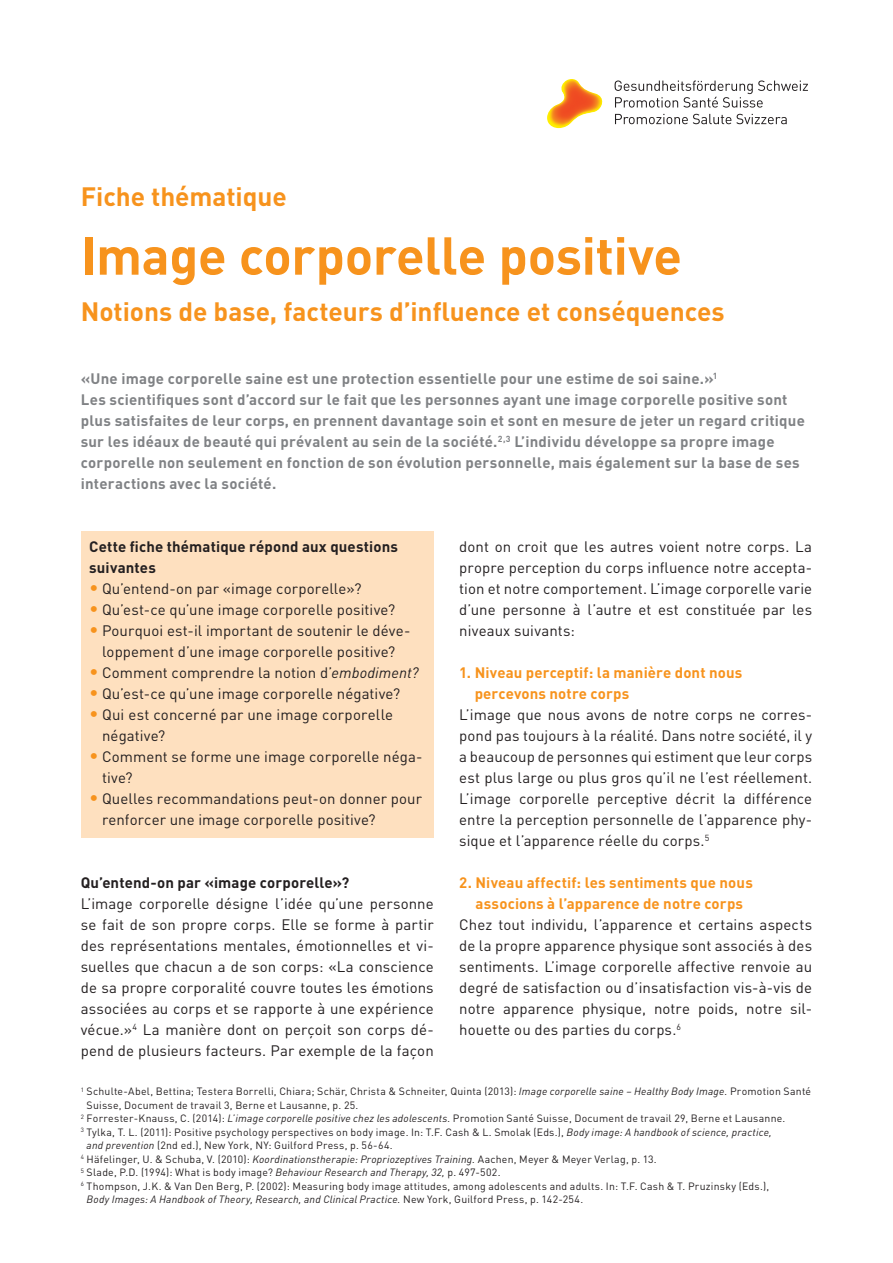
<style>
.page{position:relative;width:893px;height:1263px;background:#fff}
.page>*{position:absolute;margin:0;border:0;box-sizing:border-box;transform-origin:0 0}
.t1{font:700 52.5px "DINOT";letter-spacing:-.01em;color:#f7931d}
.t2{font:700 26.25px "DINOT";letter-spacing:-.005em;color:#f7931d}
.t3{font:15px/21px "DINOT";letter-spacing:.005em;color:#231f20;text-align:justify}
.t4{font:700 15px/21px "DINOT";letter-spacing:.015em;color:#808285}
.t5{font:700 15px/21px "DINOT";letter-spacing:.01em;color:#f7931d}
.t6{font:700 15px/21px "DINOT";letter-spacing:.01em;color:#231f20}
.t7{font:10.5px "DINOT";letter-spacing:.025em;color:#231f20}
.t8{font:italic 10.5px "DINOT";letter-spacing:.02em;color:#231f20}
.s1{font-size:18px;color:#f7931d}
.s2{font-style:italic}
.s3{font-style:normal}
</style>
<div class="page">
<div style="left:81px;top:531px;width:353px;height:307px;background:#fee0bf"></div>
<img style="left:547px;top:79px;width:56px;height:49px">
<svg style="left:615px;top:80px;width:193px;height:28px"></svg>
<svg style="left:615px;top:114px;width:172px;height:10px"></svg>
<h2 class="t2" style="left:81px;top:178px;width:207px">Fiche thématique</h2>
<h1 class="t1" style="left:81px;top:220px;width:603px">Image corporelle positive</h1>
<h2 class="t2" style="left:81px;top:294px;width:645px">Notions de base, facteurs d’influence et conséquences</h2>
<p class="t4" style="left:81px;top:368px;width:726px">«Une image corporelle saine est une protection essentielle pour une estime de soi saine.»<sup>1<br></sup>Les scientifiques sont d’accord sur le fait que les personnes ayant une image corporelle positive sont plus satisfaites de leur corps, en prennent davantage soin et sont en mesure de jeter un regard critique sur les idéaux de beauté qui prévalent au sein de la société.<sup>2,3</sup> L’individu développe sa propre image corporelle non seulement en fonction de son évolution personnelle, mais également sur la base de ses interactions avec la société.</p>
<p class="t6" style="left:89px;top:536px;width:310px">Cette fiche thématique répond aux questions suivantes</p>
<p class="t3" style="left:89px;top:578px;width:274px"><span class="s1">•</span> Qu’entend-on par «image corporelle»?</p>
<p class="t3" style="left:89px;top:599px;width:307px"><span class="s1">•</span> Qu’est-ce qu’une image corporelle positive?</p>
<p class="t3" style="left:89px;top:620px;width:323px;text-align:center"><span class="s1">•</span> Pourquoi est-il important de soutenir le déve&shy;loppement d’une image corporelle positive?</p>
<p class="t3" style="left:89px;top:662px;width:331px"><span class="s1">•</span> Comment comprendre la notion d’<span class="s2">embodiment?</span></p>
<p class="t3" style="left:89px;top:683px;width:312px"><span class="s1">•</span> Qu’est-ce qu’une image corporelle négative?</p>
<p class="t3" style="left:102px;top:704px;width:293px;text-indent:-13px"><span class="s1">•</span> Qui est concerné par une image corporelle négative?</p>
<p class="t3" style="left:102px;top:746px;width:322px;text-indent:-13px"><span class="s1">•</span> Comment se forme une image corporelle néga&shy;tive?</p>
<p class="t3" style="left:102px;top:788px;width:321px;text-indent:-13px"><span class="s1">•</span> Quelles recommandations peut-on donner pour renforcer une image corporelle positive?</p>
<p class="t6" style="left:81px;top:872px;width:270px">Qu’entend-on par «image corporelle»?</p>
<p class="t3" style="left:81px;top:893px;width:354px">L’image corporelle désigne l’idée qu’une personne se fait de son propre corps. Elle se forme à partir des représentations mentales, émotionnelles et vi&shy;suelles que chacun a de son corps: «La conscience de sa propre corporalité couvre toutes les émotions associées au corps et se rapporte à une expérience vécue.»<sup>4</sup> La manière dont on perçoit son corps dé&shy;pend de plusieurs facteurs. Par exemple de la façon</p>
<p class="t3" style="left:459px;top:536px;width:354px">dont on croit que les autres voient notre corps. La propre perception du corps influence notre accepta&shy;tion et notre comportement. L’image corporelle varie d’une personne à l’autre et est constituée par les niveaux suivants:</p>
<p class="t5" style="left:475px;top:662px;width:269px;text-indent:-15px">1. Niveau perceptif: la manière dont nous percevons notre corps</p>
<p class="t3" style="left:459px;top:704px;width:354px">L’image que nous avons de notre corps ne corres&shy;pond pas toujours à la réalité. Dans notre société, il y a beaucoup de personnes qui estiment que leur corps est plus large ou plus gros qu’il ne l’est réellement.<br>L’image corporelle perceptive décrit la différence entre la perception personnelle de l’apparence phy&shy;sique et l’apparence réelle du corps.<sup>5</sup></p>
<p class="t5" style="left:459px;top:872px;width:295px;text-align:center">2. Niveau affectif: les sentiments que nous associons à l’apparence de notre corps</p>
<p class="t3" style="left:459px;top:914px;width:354px">Chez tout individu, l’apparence et certains aspects de la propre apparence physique sont associés à des sentiments. L’image corporelle affective renvoie au degré de satisfaction ou d’insatisfaction vis-à-vis de notre apparence physique, notre poids, notre sil&shy;houette ou des parties du corps.<sup>6</sup></p>
<p class="t7" style="left:81px;top:1084px;width:732px"><sup>1</sup> Schulte-Abel, Bettina; Testera Borrelli, Chiara; Schär, Christa &amp; Schneiter, Quinta (2013): <span class="s2">Image corporelle saine – Healthy Body Image.</span> Promotion Santé</p>
<p class="t7" style="left:87px;top:1098px;width:273px">Suisse, Document de travail 3, Berne et Lausanne, p. 25.</p>
<p class="t7" style="left:81px;top:1111px;width:706px"><sup>2</sup> Forrester-Knauss, C. (2014): <span class="s2">L’image corporelle positive chez les adolescents.</span> Promotion Santé Suisse, Document de travail 29, Berne et Lausanne.</p>
<p class="t7" style="left:81px;top:1125px;width:692px"><sup>3</sup> Tylka, T. L. (2011): Positive psychology perspectives on body image. In: T.F. Cash &amp; L. Smolak (Eds.), <span class="s2">Body image: A handbook of science, practice,</span></p>
<p class="t7" style="left:87px;top:1138px;width:308px"><span class="s2">and prevention</span> (2nd ed.), New York, NY: Guilford Press, p. 56-64.</p>
<p class="t7" style="left:81px;top:1152px;width:577px"><sup>4</sup> Häfelinger, U. &amp; Schuba, V. (2010): <span class="s2">Koordinationstherapie: Propriozeptives Training.</span> Aachen, Meyer &amp; Meyer Verlag, p. 13.</p>
<p class="t7" style="left:81px;top:1165px;width:421px"><sup>5</sup> Slade, P.D. (1994): What is body image? <span class="s2">Behaviour Research and Therapy, 32,</span> p. 497-502.</p>
<p class="t7" style="left:81px;top:1179px;width:690px"><sup>6</sup> Thompson, J.K. &amp; Van Den Berg, P. (2002): Measuring body image attitudes, among adolescents and adults. In: T.F. Cash &amp; T. Pruzinsky (Eds.),</p>
<p class="t8" style="left:87px;top:1193px;width:498px">Body Images: A Handbook of Theory, Research, and Clinical Practice. <span class="s3">New York, Guilford Press, p. 142-254.</span></p>
</div>
